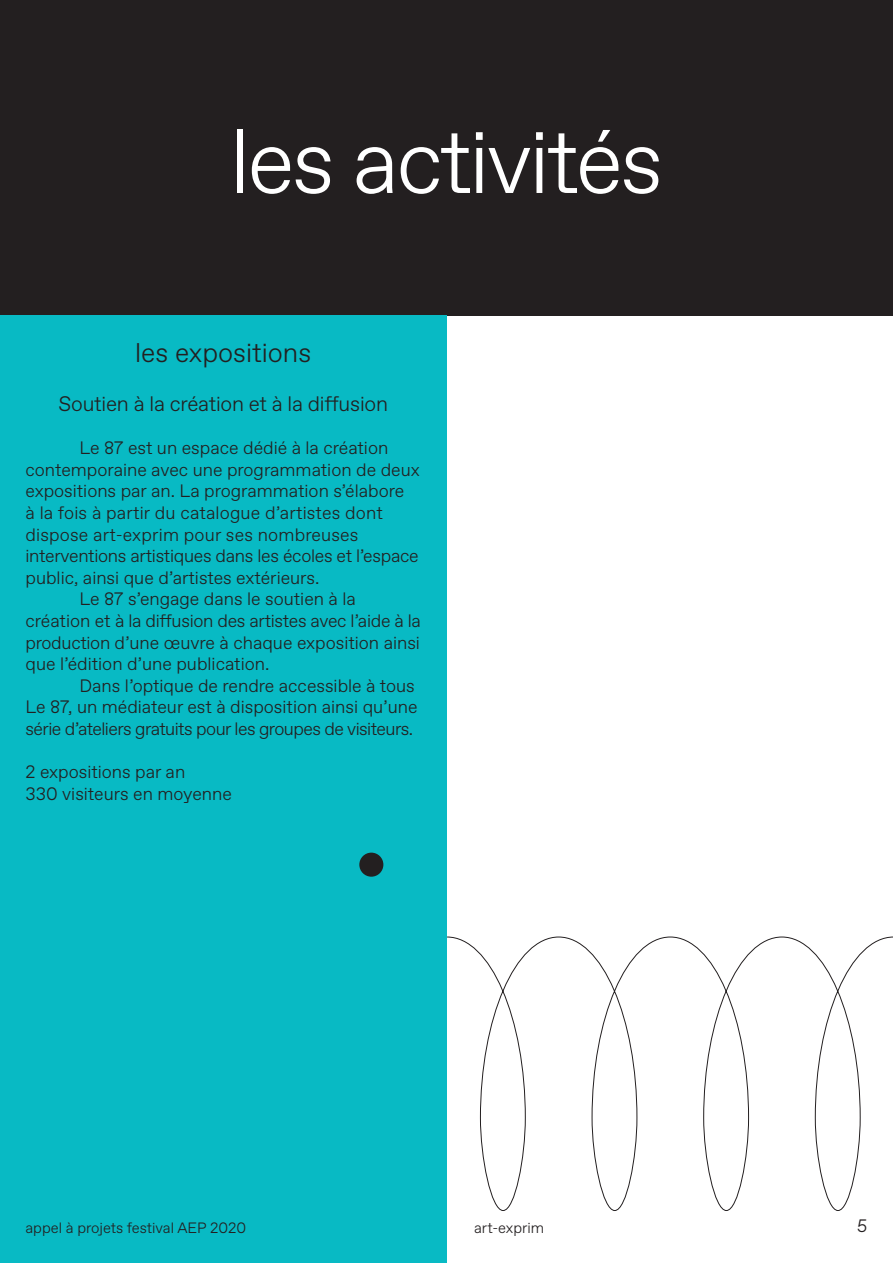
<style>
.page{position:relative;width:893px;height:1263px;background:#fff}
.page>*{position:absolute;margin:0;border:0;box-sizing:border-box;transform-origin:0 0}
.t1{font:300 90px "Favorit Std";letter-spacing:-.03em;color:#fff}
.t2{font:300 27px "Favorit Std";color:#231f20}
.t3{font:300 21px "Favorit Std";letter-spacing:-.01em;color:#231f20}
.t4{font:300 18px/21.6px "Favorit Std";color:#231f20}
.t5{font:300 18px "Favorit Std";letter-spacing:-.03em;color:#231f20}
.t6{font:300 15px "Favorit Std";color:#231f20}
</style>
<div class="page">
<div style="left:0;top:0;width:893px;height:316px;background:#231f20"></div>
<svg style="left:448px;top:936px;width:445px;height:275px"></svg>
<div style="left:0;top:316px;width:446px;height:947px;background:#08bac4"></div>
<div style="left:359px;top:853px;width:24px;height:24px;background:#231f20;border-radius:50%"></div>
<h1 class="t1" style="left:230px;top:102px;width:435px">les activités</h1>
<h2 class="t2" style="left:135px;top:335px;width:177px">les expositions</h2>
<p class="t3" style="left:58px;top:390px;width:331px">Soutien à la création et à la diffusion</p>
<p class="t4" style="left:80px;top:436px;width:310px">Le 87 est un espace dédié à la création</p>
<p class="t4" style="left:26px;top:458px;width:396px">contemporaine avec une programmation de deux</p>
<p class="t4" style="left:26px;top:480px;width:380px">expositions par an. La programmation s’élabore</p>
<p class="t4" style="left:26px;top:501px;width:359px">à la fois à partir du catalogue d’artistes dont</p>
<p class="t4" style="left:26px;top:523px;width:334px">dispose art-exprim pour ses nombreuses</p>
<p class="t4" style="left:26px;top:544px;width:395px">interventions artistiques dans les écoles et l’espace</p>
<p class="t4" style="left:26px;top:566px;width:295px">public, ainsi que d’artistes extérieurs.</p>
<p class="t4" style="left:80px;top:588px;width:278px">Le 87 s’engage dans le soutien à la</p>
<p class="t4" style="left:26px;top:609px;width:397px">création et à la diffusion des artistes avec l’aide à la</p>
<p class="t4" style="left:26px;top:631px;width:396px">production d’une œuvre à chaque exposition ainsi</p>
<p class="t4" style="left:26px;top:652px;width:245px">que l’édition d’une publication.</p>
<p class="t4" style="left:80px;top:674px;width:337px">Dans l’optique de rendre accessible à tous</p>
<p class="t4" style="left:26px;top:696px;width:394px">Le 87, un médiateur est à disposition ainsi qu’une</p>
<p class="t5" style="left:26px;top:717px;width:389px">série d’ateliers gratuits pour les groupes de visiteurs.</p>
<p class="t4" style="left:26px;top:760px;width:208px">2 expositions par an<br>330 visiteurs en moyenne</p>
<p class="t6" style="left:26px;top:1217px;width:222px">appel à projets festival AEP 2020</p>
<p class="t6" style="left:474px;top:1217px;width:72px">art-exprim</p>
<p class="t4" style="left:857px;top:1214px;width:12px">5</p>
</div>
